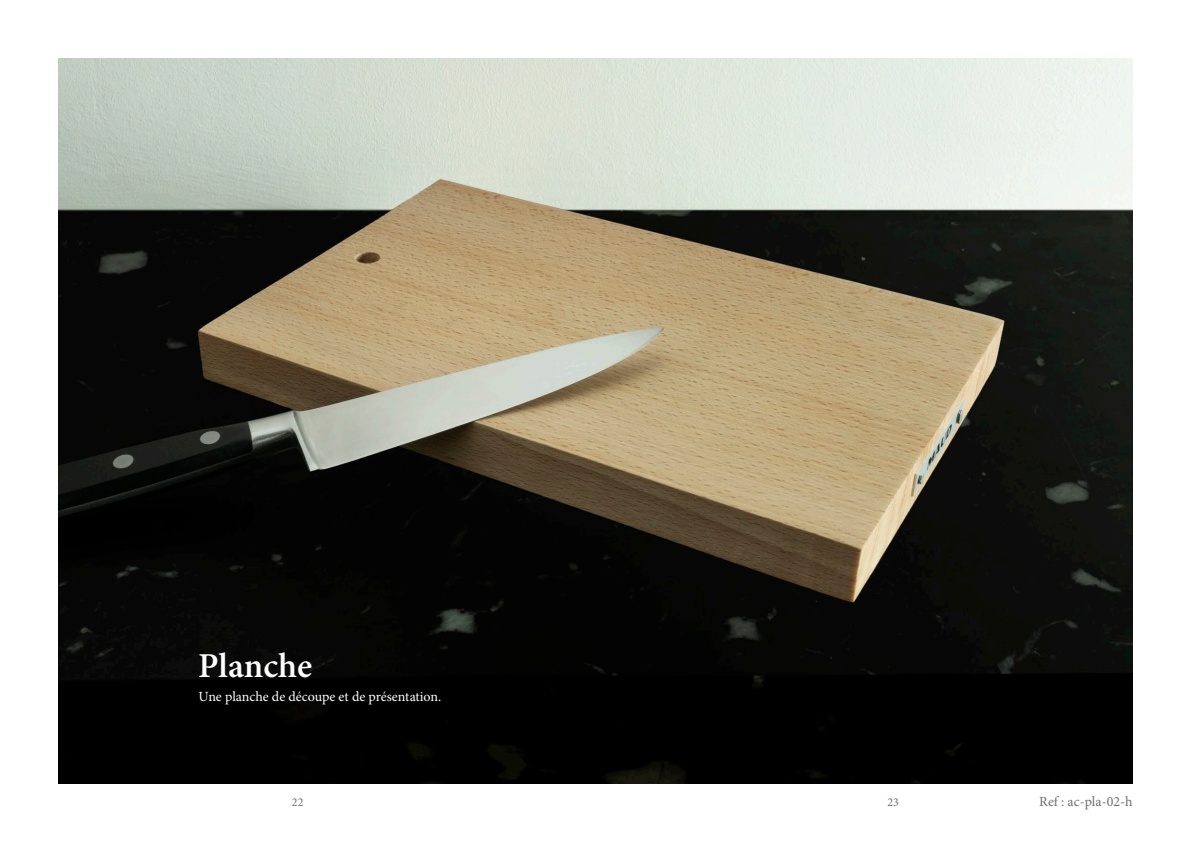
<style>
.page{position:relative;width:1191px;height:842px;background:#fff}
.page>*{position:absolute;margin:0;border:0;box-sizing:border-box;transform-origin:0 0}
.t1{font:600 35px "Minion Pro";color:#fff}
.t2{font:14px "Minion Pro";color:#fff}
.t3{font:14px "Minion Pro";color:#6d6e71}
.t4{font:12px "Minion Pro";color:#6d6e71}
</style>
<div class="page">
<img style="left:58px;top:59px;width:1074px;height:724px">
<h1 class="t1" style="left:198px;top:648px;width:115px">Planche</h1>
<p class="t2" style="left:199px;top:690px;width:244px">Une planche de découpe et de présentation.</p>
<p class="t4" style="left:292px;top:796px;width:13px">22</p>
<p class="t4" style="left:887px;top:796px;width:13px">23</p>
<p class="t3" style="left:1039px;top:795px;width:95px">Ref : ac-pla-02-h</p>
</div>
